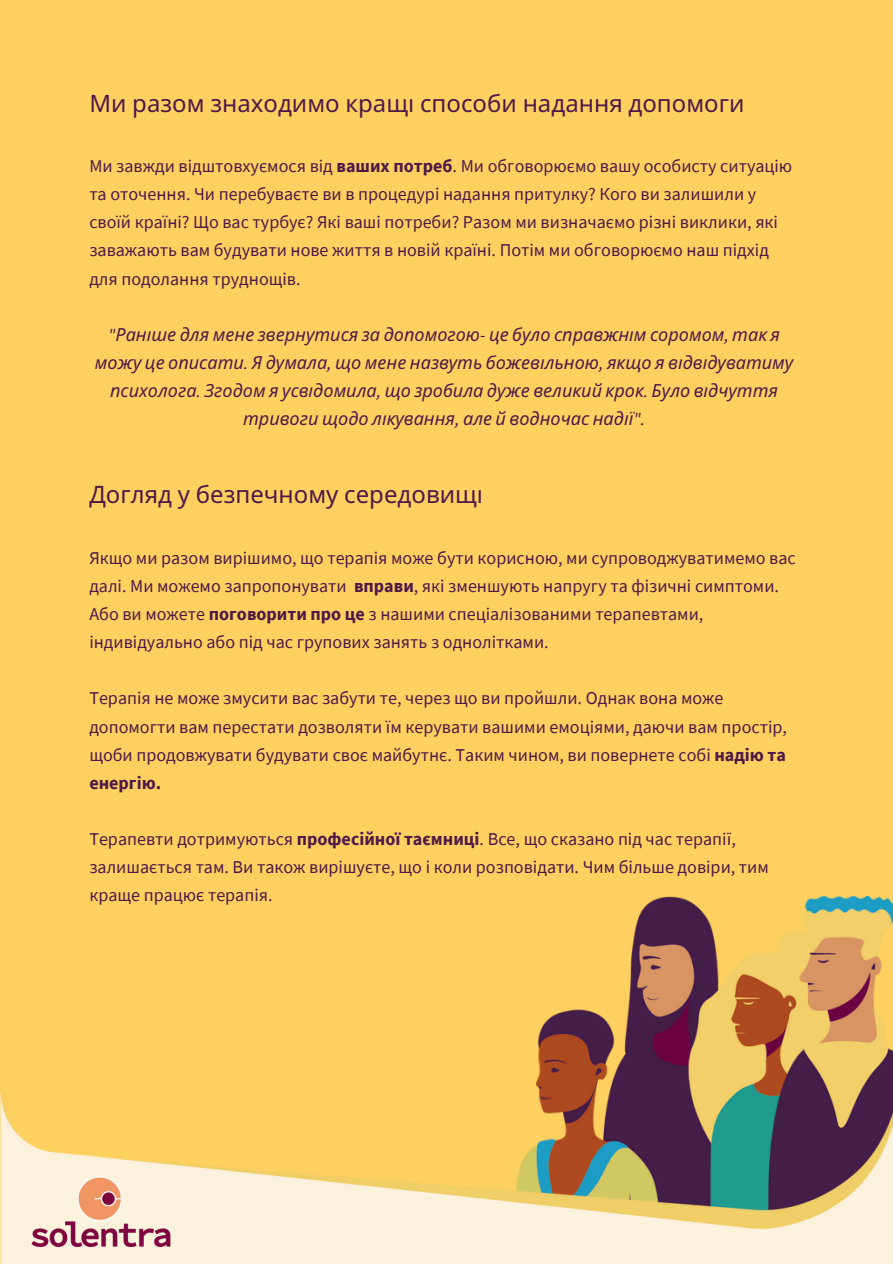
<style>
.page{position:relative;width:893px;height:1264px;background:#fff}
.page>*{position:absolute;margin:0;border:0;box-sizing:border-box;transform-origin:0 0}
.t1{font:24px "Noto Sans";color:#4e1948}
.t2{font:18px/28.2px "Source Sans Pro";color:#4e1948}
.t3{font:italic 18px/28.2px "Noto Sans";color:#4e1948;text-align:center}
.s1{font-weight:700}
.s2{font-family:"Source Sans Pro"}
</style>
<div class="page">
<div style="left:0;top:0;width:892px;height:1263px;background:#fed060"></div>
<img style="left:536px;top:896px;width:214px;height:195px">
<img style="left:750px;top:895px;width:142px;height:196px">
<img style="left:0;top:1091px;width:892px;height:172px">
<img style="left:28px;top:1169px;width:146px;height:83px">
<p class="t1" style="left:89px;top:86px;width:656px">Ми разом знаходимо кращі способи надання допомоги</p>
<p class="t2" style="left:89px;top:151px;width:704px">Ми завжди відштовхуємося від <span class="s1">ваших потреб</span>. Ми обговорюємо вашу особисту ситуацію та оточення. Чи перебуваєте ви в процедурі надання притулку? Кого ви залишили у своїй країні? Що вас турбує? Які ваші потреби? Разом ми визначаємо різні виклики, які заважають вам будувати нове життя в новій країні. Потім ми обговорюємо наш підхід для подолання труднощів.</p>
<p class="t3" style="left:95px;top:320px;width:699px"><span class="s2">"</span>Раніше для мене звернутися за допомогою<span class="s2">-</span> це було справжнім соромом<span class="s2">,</span> так я можу це описати<span class="s2">.</span> Я думала<span class="s2">,</span> що мене назвуть божевільною<span class="s2">,</span> якщо я відвідуватиму психолога<span class="s2">.</span> Згодом я усвідомила<span class="s2">,</span> що зробила дуже великий крок<span class="s2">.</span> Було відчуття тривоги щодо лікування<span class="s2">,</span> але й водночас надії<span class="s2">".</span></p>
<p class="t1" style="left:89px;top:477px;width:391px">Догляд у безпечному середовищі</p>
<p class="t2" style="left:89px;top:543px;width:708px">Якщо ми разом вирішимо, що терапія може бути корисною, ми супроводжуватимемо вас далі. Ми можемо запропонувати <span class="s1">вправи</span>, які зменшують напругу та фізичні симптоми.<br>Або ви можете <span class="s1">поговорити про це</span> з нашими спеціалізованими терапевтами, індивідуально або під час групових занять з однолітками.</p>
<p class="t2" style="left:89px;top:684px;width:699px">Терапія не може змусити вас забути те, через що ви пройшли. Однак вона може допомогти вам перестати дозволяти їм керувати вашими емоціями, даючи вам простір, щоби продовжувати будувати своє майбутнє. Таким чином, ви повернете собі <span class="s1">надію та енергію.</span></p>
<p class="t2" style="left:89px;top:824px;width:681px">Терапевти дотримуються <span class="s1">професійної таємниці</span>. Все, що сказано під час терапії, залишається там. Ви також вирішуєте, що і коли розповідати. Чим більше довіри, тим краще працює терапія.</p>
</div>
